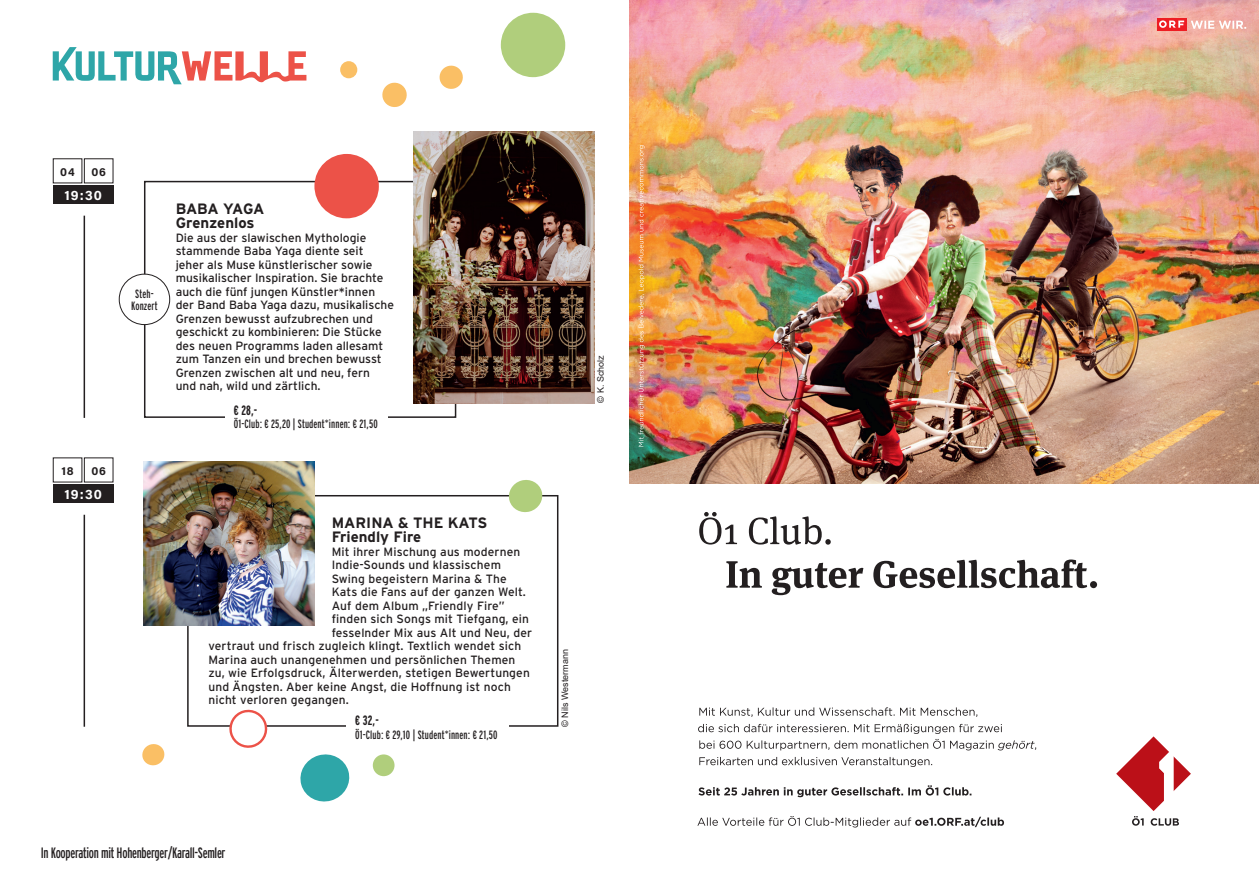
<style>
.page{position:relative;width:1259px;height:893px;background:#fff}
.page>*{position:absolute;margin:0;border:0;box-sizing:border-box;transform-origin:0 0}
.Informationen_zur_Veranstaltung{font:15px "Interstate Compressed";letter-spacing:-.02em;color:#231f20}
.Informationen_zur_Veranstaltung-2{font:700 15px "Interstate";color:#231f20}
.Informationen_zur_Veranstaltung-3{font:700 15px "Interstate";letter-spacing:-.025em;color:#231f20}
.Informationen_zur_Veranstaltung-4{font:700 13.8px "Acumin Pro";letter-spacing:.075em;color:#fff}
.Informationen_zur_Veranstaltung-5{font:700 13.5px "Interstate Compressed";color:#231f20}
.Informationen_zur_Veranstaltung-6{font:12px/13.5px "Interstate";color:#231f20}
.Informationen_zur_Veranstaltung-7{font:12px "Interstate Compressed";letter-spacing:.01em;color:#231f20}
.Informationen_zur_Veranstaltung-8{font:700 11.85px "Acumin Pro";letter-spacing:.08em;color:#231f20}
.t1{font:9px "Arial";color:#231f20}
</style>
<div class="page">
<div style="left:500px;top:12px;width:65px;height:65px;background:#b0ce7c;border-radius:50%"></div>
<svg style="left:439px;top:65px;width:24px;height:24px"></svg>
<svg style="left:382px;top:82px;width:25px;height:25px"></svg>
<div style="left:340px;top:61px;width:17px;height:17px;background:#fabf65;border-radius:50%"></div>
<img style="left:629px;top:0;width:630px;height:483px">
<svg style="left:1190px;top:21px;width:56px;height:8px"></svg>
<div style="left:1156px;top:18px;width:30px;height:13px;background:#ee1d23"></div>
<svg style="left:1159px;top:20px;width:25px;height:8px"></svg>
<svg style="left:699px;top:512px;width:131px;height:33px"></svg>
<svg style="left:726px;top:559px;width:371px;height:36px"></svg>
<svg style="left:697px;top:816px;width:307px;height:11px"></svg>
<svg style="left:698px;top:785px;width:273px;height:12px"></svg>
<svg style="left:699px;top:757px;width:233px;height:10px"></svg>
<svg style="left:698px;top:724px;width:338px;height:26px"></svg>
<svg style="left:699px;top:707px;width:278px;height:10px"></svg>
<svg style="left:1116px;top:736px;width:75px;height:90px"></svg>
<img style="left:638px;top:145px;width:6px;height:302px">
<svg style="left:53px;top:47px;width:253px;height:37px"></svg>
<div style="left:53px;top:185px;width:61px;height:18px;background:#231f20"></div>
<hr style="left:84px;top:216px;width:1px;height:202px;background:#231f20">
<div style="left:144px;top:181px;width:312px;height:237px;border:2px solid #231f20"></div>
<div style="left:53px;top:484px;width:61px;height:18px;background:#231f20"></div>
<hr style="left:84px;top:515px;width:1px;height:212px;background:#231f20">
<div style="left:187px;top:495px;width:371px;height:232px;border:2px solid #231f20"></div>
<img style="left:144px;top:462px;width:171px;height:164px">
<svg style="left:142px;top:744px;width:23px;height:22px"></svg>
<img style="left:413px;top:132px;width:181px;height:271px">
<svg style="left:507px;top:480px;width:37px;height:33px"></svg>
<svg style="left:300px;top:754px;width:50px;height:48px"></svg>
<div style="left:373px;top:754px;width:21px;height:22px;background:#b0ce7c;border-radius:50%"></div>
<div style="left:225px;top:403px;width:162px;height:30px;background:#fff"></div>
<div style="left:347px;top:713px;width:162px;height:31px;background:#fff"></div>
<svg style="left:226px;top:709px;width:45px;height:39px"></svg>
<div style="left:314px;top:154px;width:65px;height:65px;background:#ec5248;border-radius:50%"></div>
<div style="left:119px;top:274px;width:51px;height:51px;background:#fff;border-radius:50%"></div>
<div style="left:119px;top:274px;width:51px;height:51px;border:1px solid #231f20;border-radius:50%"></div>
<p class="Informationen_zur_Veranstaltung-8" style="left:60px;top:163px;width:16px">04</p>
<p class="Informationen_zur_Veranstaltung-4" style="left:64px;top:186px;width:39px">19:30</p>
<p class="Informationen_zur_Veranstaltung-8" style="left:91px;top:163px;width:16px">06</p>
<p class="Informationen_zur_Veranstaltung-8" style="left:61px;top:463px;width:14px">18</p>
<p class="Informationen_zur_Veranstaltung-4" style="left:64px;top:485px;width:39px">19:30</p>
<p class="Informationen_zur_Veranstaltung-8" style="left:91px;top:463px;width:16px">06</p>
<p class="Informationen_zur_Veranstaltung-7" style="left:135px;top:288px;width:20px">Steh-</p>
<p class="Informationen_zur_Veranstaltung-7" style="left:131px;top:300px;width:28px">Konzert</p>
<p class="Informationen_zur_Veranstaltung-3" style="left:176px;top:200px;width:90px">BABA YAGA</p>
<p class="Informationen_zur_Veranstaltung-2" style="left:176px;top:215px;width:80px">Grenzenlos</p>
<p class="Informationen_zur_Veranstaltung-6" style="left:176px;top:231px;width:192px">Die aus der slawischen Mythologie stammende Baba Yaga diente seit</p>
<p class="Informationen_zur_Veranstaltung-6" style="left:176px;top:258px;width:220px">jeher als Muse künstlerischer sowie musikalischer Inspiration. Sie brachte auch die fünf jungen Künstler*innen der Band Baba Yaga dazu, musikalische Grenzen bewusst aufzubrechen und geschickt zu kombinieren: Die Stücke des neuen Programms laden allesamt zum Tanzen ein und brechen bewusst Grenzen zwischen alt und neu, fern</p>
<p class="Informationen_zur_Veranstaltung-6" style="left:176px;top:379px;width:146px">und nah, wild und zärtlich.</p>
<p class="Informationen_zur_Veranstaltung-5" style="left:234px;top:402px;width:25px">€ 28,-</p>
<p class="Informationen_zur_Veranstaltung-7" style="left:234px;top:417px;width:145px">Ö1-Club: € 25,20 | Student*innen: € 21,50</p>
<p class="Informationen_zur_Veranstaltung-2" style="left:332px;top:514px;width:157px">MARINA &amp; THE KATS</p>
<p class="Informationen_zur_Veranstaltung-2" style="left:332px;top:529px;width:91px">Friendly Fire</p>
<p class="Informationen_zur_Veranstaltung-6" style="left:332px;top:545px;width:190px">Mit ihrer Mischung aus modernen</p>
<p class="Informationen_zur_Veranstaltung-6" style="left:332px;top:558px;width:171px">Indie-Sounds und klassischem</p>
<p class="Informationen_zur_Veranstaltung-6" style="left:332px;top:572px;width:176px">Swing begeistern Marina &amp; The</p>
<p class="Informationen_zur_Veranstaltung-6" style="left:332px;top:585px;width:196px">Kats die Fans auf der ganzen Welt.</p>
<p class="Informationen_zur_Veranstaltung-6" style="left:332px;top:599px;width:174px">Auf dem Album „Friendly Fire”</p>
<p class="Informationen_zur_Veranstaltung-6" style="left:332px;top:612px;width:199px">finden sich Songs mit Tiefgang, ein</p>
<p class="Informationen_zur_Veranstaltung-6" style="left:332px;top:626px;width:202px">fesselnder Mix aus Alt und Neu, der</p>
<p class="Informationen_zur_Veranstaltung-6" style="left:208px;top:639px;width:314px">vertraut und frisch zugleich klingt. Textlich wendet sich</p>
<p class="Informationen_zur_Veranstaltung-6" style="left:208px;top:653px;width:308px">Marina auch unangenehmen und persönlichen Themen</p>
<p class="Informationen_zur_Veranstaltung-6" style="left:208px;top:666px;width:323px">zu, wie Erfolgsdruck, Älterwerden, stetigen Bewertungen</p>
<p class="Informationen_zur_Veranstaltung-6" style="left:208px;top:680px;width:304px">und Ängsten. Aber keine Angst, die Hoffnung ist noch</p>
<p class="Informationen_zur_Veranstaltung-6" style="left:208px;top:693px;width:142px">nicht verloren gegangen.</p>
<p class="Informationen_zur_Veranstaltung-5" style="left:355px;top:713px;width:25px">€ 32,-</p>
<p class="Informationen_zur_Veranstaltung-7" style="left:355px;top:728px;width:144px">Ö1-Club: € 29,10 | Student*innen: € 21,50</p>
<p class="t1" style="left:594px;top:403px;width:49px;rotate:-90deg">© K. Scholz</p>
<p class="t1" style="left:559px;top:727px;width:79px;rotate:-90deg">© Nils Westermann</p>
<p class="Informationen_zur_Veranstaltung" style="left:41px;top:844px;width:186px">In Kooperation mit Hohenberger/Karall-Semler</p>
</div>
